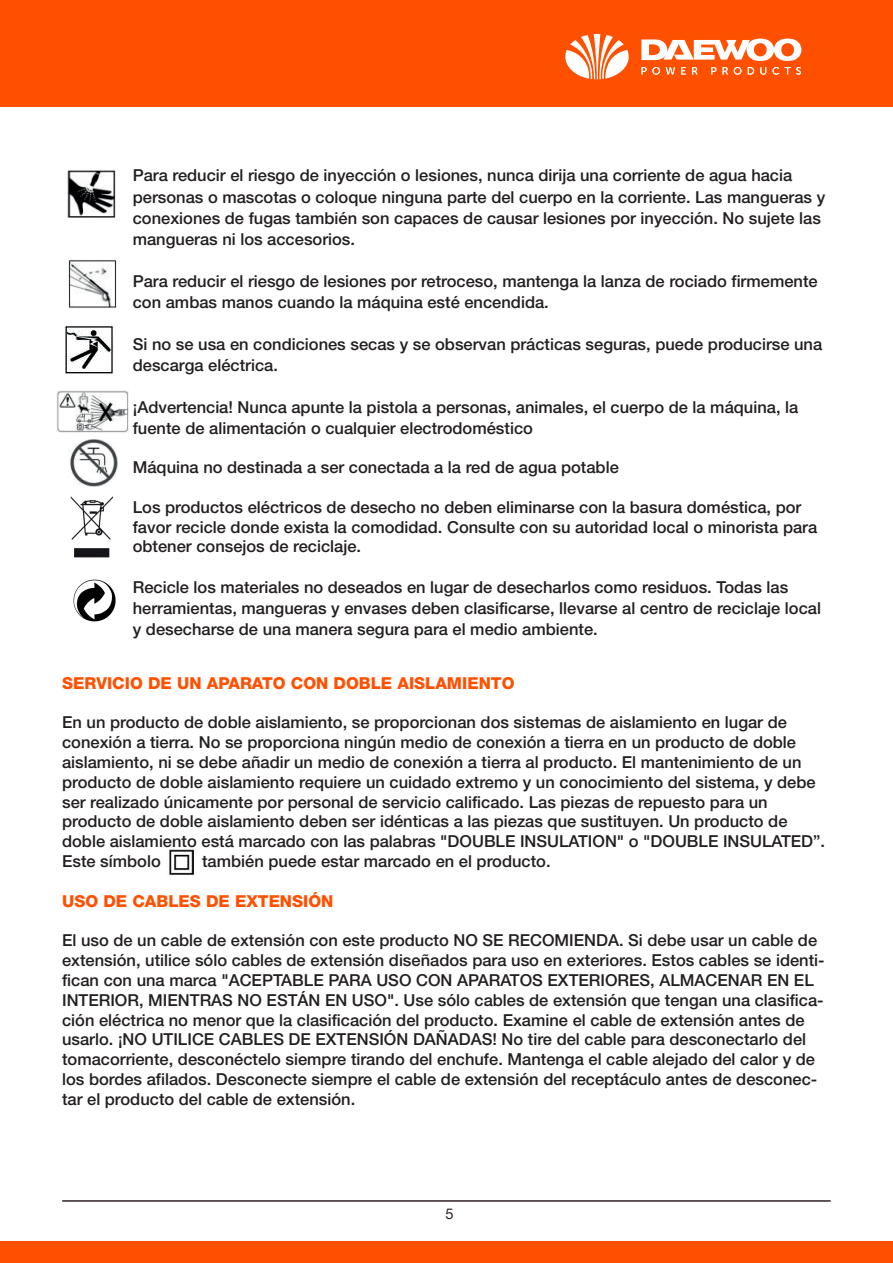
<style>
.page{position:relative;width:893px;height:1263px;background:#fff}
.page>*{position:absolute;margin:0;border:0;box-sizing:border-box;transform-origin:0 0}
.t1{font:500 16.5px/19.8px "Helvetica Neue";color:#231f20}
.t2{font:800 16.5px "Helvetica Neue";color:#ff5000}
.t3{font:14.7px "Helvetica Neue";color:#2f2429}
</style>
<div class="page">
<div style="left:0;top:0;width:893px;height:106px;background:#ff5000"></div>
<div style="left:0;top:1242px;width:893px;height:21px;background:#ff5000"></div>
<svg style="left:565px;top:34px;width:64px;height:45px"></svg>
<svg style="left:641px;top:38px;width:160px;height:23px"></svg>
<svg style="left:641px;top:67px;width:19px;height:8px"></svg>
<svg style="left:666px;top:67px;width:9px;height:8px"></svg>
<svg style="left:681px;top:67px;width:5px;height:8px"></svg>
<svg style="left:692px;top:67px;width:6px;height:8px"></svg>
<svg style="left:711px;top:67px;width:5px;height:8px"></svg>
<svg style="left:723px;top:67px;width:5px;height:8px"></svg>
<svg style="left:734px;top:67px;width:7px;height:8px"></svg>
<svg style="left:748px;top:67px;width:6px;height:8px"></svg>
<svg style="left:760px;top:67px;width:6px;height:8px"></svg>
<svg style="left:772px;top:67px;width:29px;height:8px"></svg>
<hr style="left:62px;top:1200px;width:769px;height:2px;background:#2f2429">
<img style="left:67px;top:170px;width:49px;height:47px">
<img style="left:68px;top:259px;width:49px;height:50px">
<img style="left:65px;top:325px;width:48px;height:49px">
<img style="left:57px;top:391px;width:72px;height:42px">
<img style="left:70px;top:440px;width:48px;height:47px">
<img style="left:70px;top:496px;width:43px;height:61px">
<img style="left:74px;top:579px;width:42px;height:43px">
<img style="left:169px;top:849px;width:26px;height:26px">
<p class="t1" style="left:133px;top:165px;width:694px;line-height:21px">Para reducir el riesgo de inyección o lesiones, nunca dirija una corriente de agua hacia personas o mascotas o coloque ninguna parte del cuerpo en la corriente. Las mangueras y conexiones de fugas también son capaces de causar lesiones por inyección. No sujete las mangueras ni los accesorios.</p>
<p class="t1" style="left:133px;top:270px;width:686px;line-height:21px">Para reducir el riesgo de lesiones por retroceso, mantenga la lanza de rociado firmemente con ambas manos cuando la máquina esté encendida.</p>
<p class="t1" style="left:133px;top:333px;width:691px;line-height:21px">Si no se usa en condiciones secas y se observan prácticas seguras, puede producirse una descarga eléctrica.</p>
<p class="t1" style="left:133px;top:396px;width:667px;line-height:21px">¡Advertencia! Nunca apunte la pistola a personas, animales, el cuerpo de la máquina, la fuente de alimentación o cualquier electrodoméstico</p>
<p class="t1" style="left:133px;top:457px;width:488px">Máquina no destinada a ser conectada a la red de agua potable</p>
<p class="t1" style="left:133px;top:497px;width:686px">Los productos eléctricos de desecho no deben eliminarse con la basura doméstica, por favor recicle donde exista la comodidad. Consulte con su autoridad local o minorista para obtener consejos de reciclaje.</p>
<p class="t1" style="left:133px;top:577px;width:690px;line-height:21px">Recicle los materiales no deseados en lugar de desecharlos como residuos. Todas las herramientas, mangueras y envases deben clasificarse, llevarse al centro de reciclaje local y desecharse de una manera segura para el medio ambiente.</p>
<p class="t2" style="left:62px;top:673px;width:454px">SERVICIO DE UN APARATO CON DOBLE AISLAMIENTO</p>
<p class="t1" style="left:62px;top:712px;width:764px">En un producto de doble aislamiento, se proporcionan dos sistemas de aislamiento en lugar de conexión a tierra. No se proporciona ningún medio de conexión a tierra en un producto de doble aislamiento, ni se debe añadir un medio de conexión a tierra al producto. El mantenimiento de un producto de doble aislamiento requiere un cuidado extremo y un conocimiento del sistema, y debe ser realizado únicamente por personal de servicio calificado. Las piezas de repuesto para un producto de doble aislamiento deben ser idénticas a las piezas que sustituyen. Un producto de doble aislamiento está marcado con las palabras "DOUBLE INSULATION" o "DOUBLE INSULATED”.<br>Este símbolo</p>
<p class="t1" style="left:202px;top:851px;width:350px">también puede estar marcado en el producto.</p>
<p class="t2" style="left:62px;top:891px;width:273px">USO DE CABLES DE EXTENSIÓN</p>
<p class="t1" style="left:62px;top:930px;width:764px">El uso de un cable de extensión con este producto NO SE RECOMIENDA. Si debe usar un cable de extensión, utilice sólo cables de extensión diseñados para uso en exteriores. Estos cables se identi&shy;fican con una marca "ACEPTABLE PARA USO CON APARATOS EXTERIORES, ALMACENAR EN EL INTERIOR, MIENTRAS NO ESTÁN EN USO". Use sólo cables de extensión que tengan una clasifica&shy;ción eléctrica no menor que la clasificación del producto. Examine el cable de extensión antes de usarlo. ¡NO UTILICE CABLES DE EXTENSIÓN DAÑADAS! No tire del cable para desconectarlo del tomacorriente, desconéctelo siempre tirando del enchufe. Mantenga el cable alejado del calor y de los bordes afilados. Desconecte siempre el cable de extensión del receptáculo antes de desconec&shy;tar el producto del cable de extensión.</p>
<p class="t3" style="left:445px;top:1205px;width:10px">5</p>
</div>
